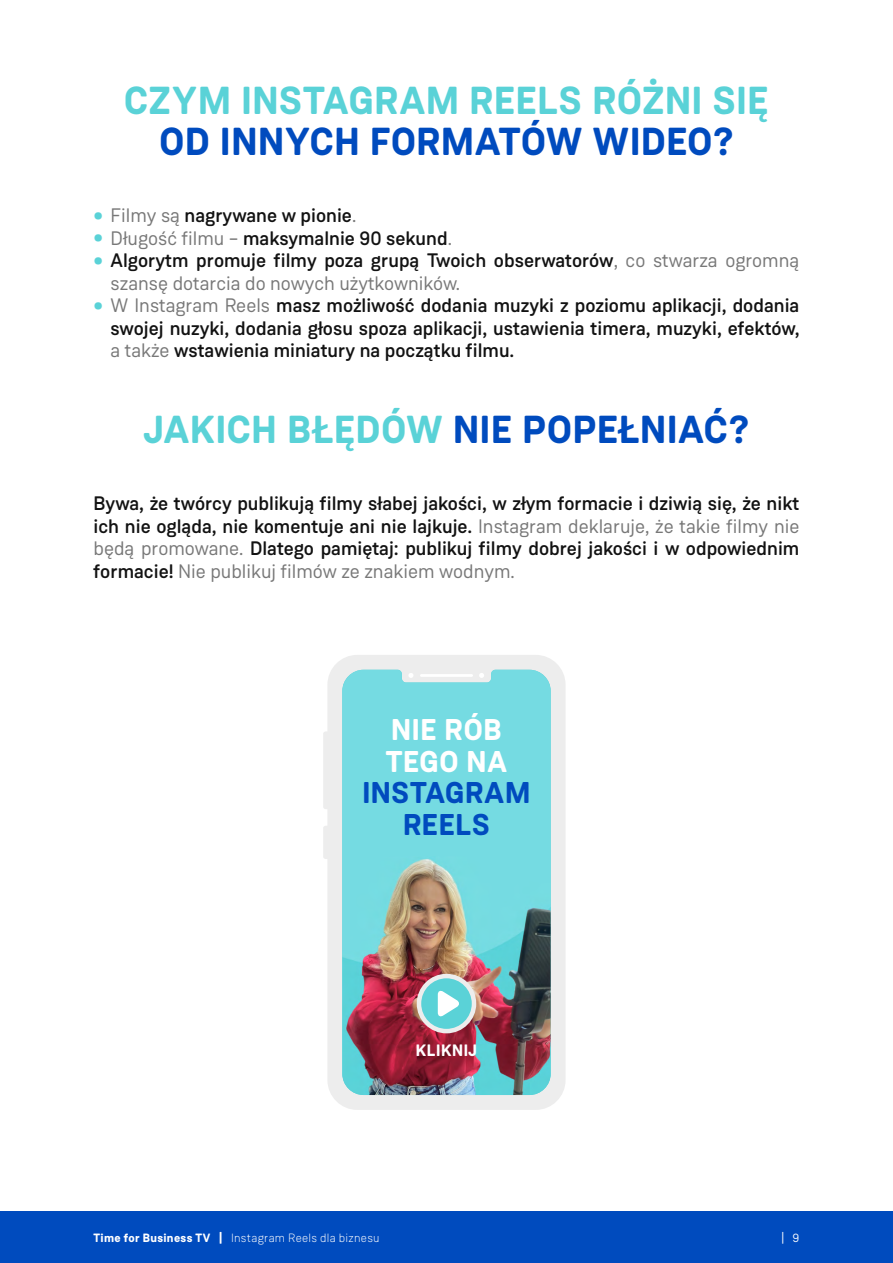
<style>
.page{position:relative;width:893px;height:1263px;background:#fff}
.page>*{position:absolute;margin:0;border:0;box-sizing:border-box;transform-origin:0 0}
.t1{font:700 39px "Weissenhof Grotesk";letter-spacing:.02em;color:#004bbe}
.t2{font:700 39px "Weissenhof Grotesk";letter-spacing:.02em;color:#5ad2d7}
.t3{font:700 30px/31.5px "Weissenhof Grotesk";letter-spacing:.02em;color:#004bbe;text-align:center}
.t4{font:700 30px/31.5px "Weissenhof Grotesk";letter-spacing:.025em;color:#fff}
.t5{font:500 19.5px/22.5px "Weissenhof Grotesk";color:#121212;text-align:justify}
.t6{font:19.5px/22.5px "Weissenhof Grotesk";color:#787878}
.t7{font:700 16.5px "Weissenhof Grotesk";letter-spacing:.035em;color:#fff}
.t8{font:300 12px "Weissenhof Grotesk";letter-spacing:.025em;color:#fff}
.t9{font:12px "Weissenhof Grotesk";color:#fff}
.s1{font-weight:700;font-size:33px;color:#5ad2d7}
.s2{font-weight:400;color:#787878}
.s3{font-weight:500;color:#121212}
.s4{color:#5ad2d7}
.s5{font-weight:700}
</style>
<div class="page">
<div style="left:0;top:1212px;width:893px;height:51px;background:#004bbe"></div>
<div style="left:327px;top:655px;width:239px;height:455px;background:#ededed;border-radius:30px"></div>
<div style="left:323px;top:731px;width:9px;height:78px;background:#ededed;border-radius:3px"></div>
<div style="left:323px;top:826px;width:9px;height:33px;background:#ededed;border-radius:3px"></div>
<img style="left:342px;top:670px;width:209px;height:425px">
<svg style="left:419px;top:976px;width:55px;height:55px;fill:#5ad2d7"></svg>
<div style="left:417px;top:974px;width:59px;height:59px;border:4px solid #ededed;border-radius:50%"></div>
<svg style="left:438px;top:990px;width:22px;height:27px"></svg>
<h1 class="t2" style="left:124px;top:76px;width:646px">CZYM INSTAGRAM REELS RÓŻNI SIĘ</h1>
<h1 class="t1" style="left:160px;top:117px;width:575px">OD INNYCH FORMATÓW WIDEO?</h1>
<p class="t5" style="left:94px;top:204px;width:264px"><span class="s1">•</span> <span class="s2">Filmy są</span> nagrywane w pionie<span class="s2">.</span></p>
<p class="t5" style="left:94px;top:227px;width:360px"><span class="s1">•</span> <span class="s2">Długość filmu –</span> maksymalnie 90 sekund<span class="s2">.</span></p>
<p class="t6" style="left:111px;top:249px;width:690px;text-indent:-17px"><span class="s1">•</span> <span class="s3">Algorytm promuje filmy poza grupą Twoich obserwatorów</span>, co stwarza ogromną szansę dotarcia do nowych użytkowników.</p>
<p class="t5" style="left:111px;top:294px;width:690px;text-indent:-17px"><span class="s1">•</span> <span class="s2">W Instagram Reels</span> masz możliwość dodania muzyki z poziomu aplikacji, dodania swojej nuzyki, dodania głosu spoza aplikacji, ustawienia timera, muzyki, efektów, <span class="s2">a także</span> wstawienia miniatury na początku filmu.</p>
<h1 class="t1" style="left:144px;top:405px;width:607px"><span class="s4">JAKICH BŁĘDÓW</span> NIE POPEŁNIAĆ?</h1>
<p class="t5" style="left:94px;top:492px;width:707px">Bywa, że twórcy publikują filmy słabej jakości, w złym formacie i dziwią się, że nikt ich nie ogląda, nie komentuje ani nie lajkuje. <span class="s2">Instagram deklaruje, że takie filmy nie będą promowane.</span> Dlatego pamiętaj: publikuj filmy dobrej jakości i w odpowiednim formacie! <span class="s2">Nie publikuj filmów ze znakiem wodnym.</span></p>
<h2 class="t4" style="left:386px;top:714px;width:123px">NIE RÓB<br>TEGO NA</h2>
<h2 class="t3" style="left:362px;top:777px;width:169px">INSTAGRAM<br>REELS</h2>
<p class="t7" style="left:416px;top:1040px;width:63px">KLIKNIJ</p>
<p class="t8" style="left:94px;top:1231px;width:288px"><span class="s5">Time for Business TV |</span> Instagram Reels dla biznesu</p>
<p class="t9" style="left:781px;top:1230px;width:19px">| 9</p>
</div>
